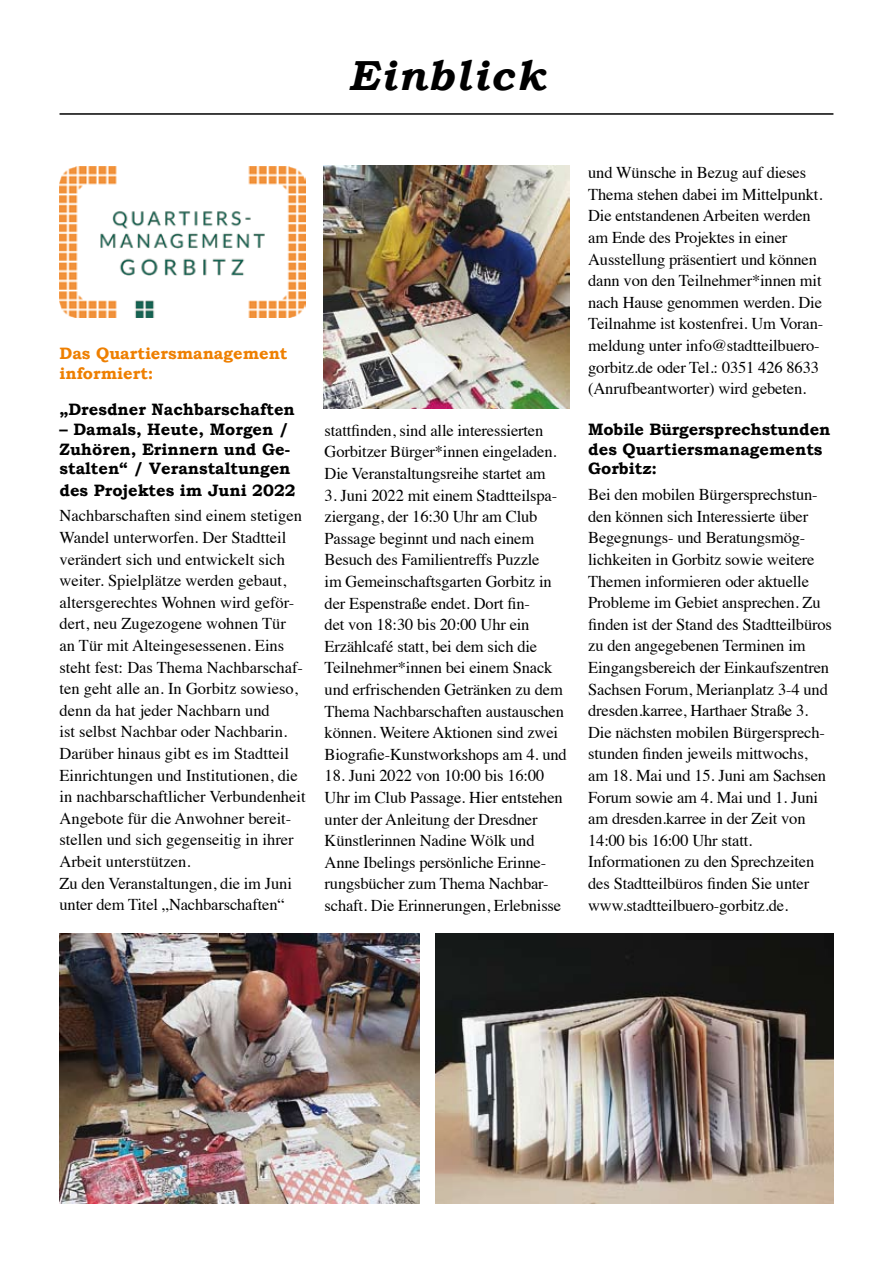
<style>
.page{position:relative;width:893px;height:1263px;background:#fff}
.page>*{position:absolute;margin:0;border:0;box-sizing:border-box;transform-origin:0 0}
.t1{font:italic 700 42px "Bookman Old Style";letter-spacing:.04em;color:#000}
.t2{font:16.5px/21.6px "Times";letter-spacing:-.01em;color:#000}
.t3{font:700 16.5px/19.5px "Bookman Old Style";color:#000;text-align:justify}
.t4{font:700 16.5px/19.5px "Bookman Old Style";color:#ee7f00}
</style>
<div class="page">
<img style="left:60px;top:166px;width:245px;height:151px">
<hr style="left:60px;top:113px;width:773px;height:2px;background:#000">
<img style="left:60px;top:934px;width:359px;height:270px">
<img style="left:435px;top:933px;width:398px;height:270px">
<img style="left:323px;top:166px;width:247px;height:242px">
<h1 class="t1" style="left:348px;top:44px;width:198px">Einblick</h1>
<p class="t4" style="left:60px;top:344px;width:230px">Das Quartiersmanagement informiert:</p>
<p class="t3" style="left:60px;top:400px;width:237px">„Dresdner Nachbarschaften</p>
<p class="t3" style="left:60px;top:419px;width:233px">– Damals, Heute, Morgen / Zuhören, Erinnern und Ge&shy;stalten“ / Veranstaltungen</p>
<p class="t3" style="left:60px;top:480px;width:238px">des Projektes im Juni 2022</p>
<p class="t2" style="left:60px;top:504px;width:248px">Nachbarschaften sind einem stetigen Wandel unterworfen. Der Stadtteil verändert sich und entwickelt sich weiter. Spielplätze werden gebaut, altersgerechtes Wohnen wird geför&shy;dert, neu Zugezogene wohnen Tür<br>an Tür mit Alteingesessenen. Eins steht fest: Das Thema Nachbarschaf&shy;ten geht alle an. In Gorbitz sowieso, denn da hat jeder Nachbarn und<br>ist selbst Nachbar oder Nachbarin.<br>Darüber hinaus gibt es im Stadtteil Einrichtungen und Institutionen, die in nachbarschaftlicher Verbundenheit Angebote für die Anwohner bereit&shy;stellen und sich gegenseitig in ihrer Arbeit unterstützen.<br>Zu den Veranstaltungen, die im Juni unter dem Titel „Nachbarschaften“</p>
<p class="t2" style="left:325px;top:418px;width:234px">stattfinden, sind alle interessierten<br>Gorbitzer Bürger*innen eingeladen.<br>Die Veranstaltungsreihe startet am</p>
<p class="t2" style="left:325px;top:483px;width:244px">3. Juni 2022 mit einem Stadtteilspa&shy;ziergang, der 16:30 Uhr am Club Passage beginnt und nach einem Besuch des Familientreffs Puzzle<br>im Gemeinschaftsgarten Gorbitz in der Espenstraße endet. Dort fin-<br>det von 18:30 bis 20:00 Uhr ein Erzählcafé statt, bei dem sich die Teilnehmer*innen bei einem Snack und erfrischenden Getränken zu dem Thema Nachbarschaften austauschen können. Weitere Aktionen sind zwei Biografie-Kunstworkshops am 4. und</p>
<p class="t2" style="left:325px;top:764px;width:240px">18. Juni 2022 von 10:00 bis 16:00<br>Uhr im Club Passage. Hier entstehen unter der Anleitung der Dresdner Künstlerinnen Nadine Wölk und Anne Ibelings persönliche Erinne&shy;rungsbücher zum Thema Nachbar&shy;schaft. Die Erinnerungen, Erlebnisse</p>
<p class="t2" style="left:588px;top:160px;width:237px">und Wünsche in Bezug auf dieses Thema stehen dabei im Mittelpunkt.<br>Die entstandenen Arbeiten werden am Ende des Projektes in einer Ausstellung präsentiert und können dann von den Teilnehmer*innen mit nach Hause genommen werden. Die Teilnahme ist kostenfrei. Um Voran&shy;meldung unter info@stadtteilbuero&shy;gorbitz.de oder Tel.: 0351 426 8633 (Anrufbeantworter) wird gebeten.</p>
<p class="t3" style="left:588px;top:420px;width:244px;text-align:left">Mobile Bürgersprechstunden des Quartiersmanagements<br>Gorbitz:</p>
<p class="t2" style="left:588px;top:482px;width:245px">Bei den mobilen Bürgersprechstun&shy;den können sich Interessierte über Begegnungs- und Beratungsmög&shy;lichkeiten in Gorbitz sowie weitere Themen informieren oder aktuelle Probleme im Gebiet ansprechen. Zu finden ist der Stand des Stadtteilbüros zu den angegebenen Terminen im Eingangsbereich der Einkaufszentren Sachsen Forum, Merianplatz 3-4 und dresden.karree, Harthaer Straße 3.<br>Die nächsten mobilen Bürgersprech&shy;stunden finden jeweils mittwochs,<br>am 18. Mai und 15. Juni am Sachsen Forum sowie am 4. Mai und 1. Juni am dresden.karree in der Zeit von 14:00 bis 16:00 Uhr statt.<br>Informationen zu den Sprechzeiten des Stadtteilbüros finden Sie unter www.stadtteilbuero-gorbitz.de.</p>
</div>
